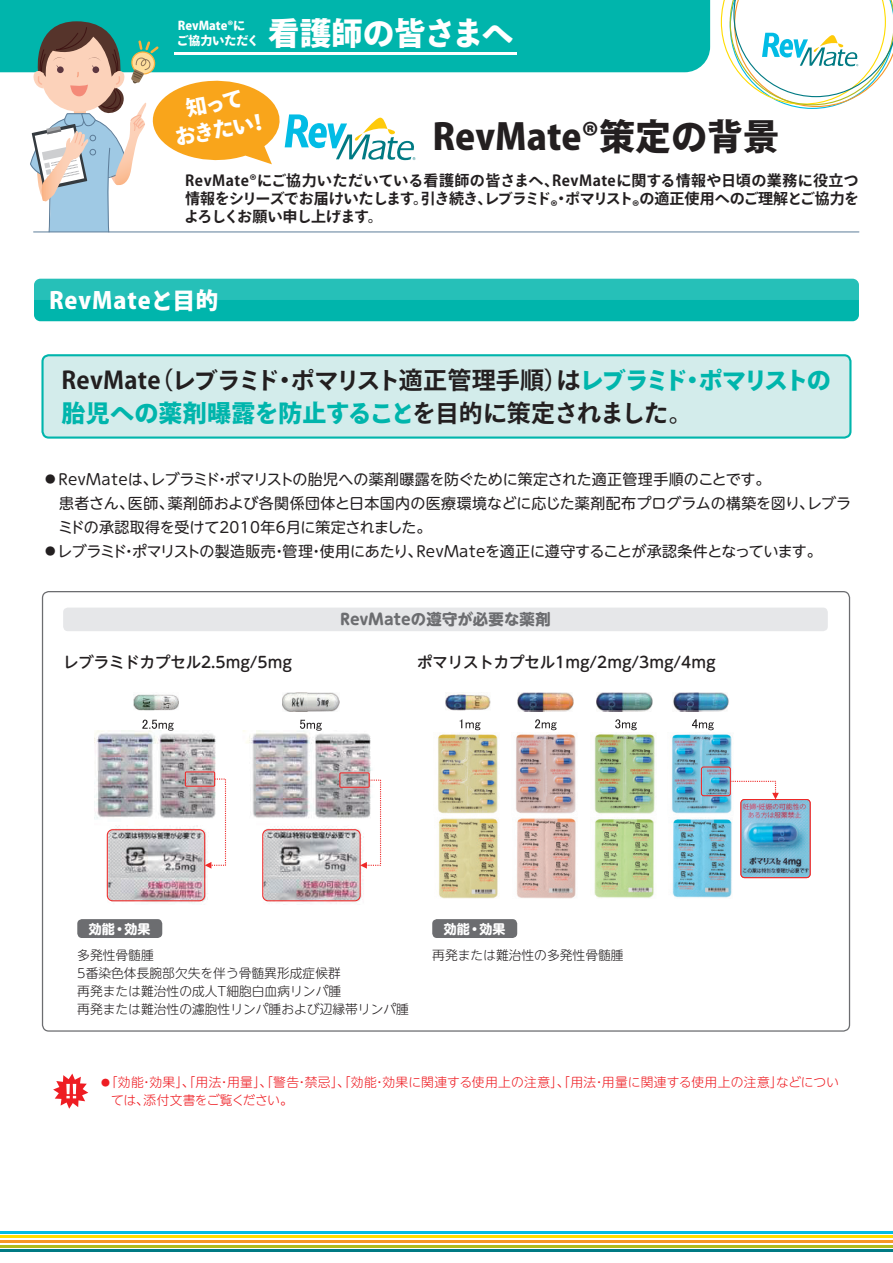
<style>
.page{position:relative;width:893px;height:1263px;background:#fff}
.page>*{position:absolute;margin:0;border:0;box-sizing:border-box;transform-origin:0 0}
.t1{font:800 36px "Ryo Gothic Plus N";color:#231f20}
.t2{font:800 31.5px "Ryo Gothic Plus N";color:#fff}
.t3{font:700 24px/33px "Ryo Gothic Plus N";letter-spacing:.01em;color:#231f20}
.t4{font:800 23.25px "Ryo Gothic Plus N";letter-spacing:.035em;color:#fff}
.t5{font:800 21px/27px "Ryo Gothic Plus N";color:#fff;text-align:center}
.t6{font:500 15.3px "UD Shin M Go Pr 6";color:#231f20}
.t7{font:700 15.3px "UD Shin M Go Pr 6";letter-spacing:.01em;color:#6c6d70}
.t8{font:15px/24px "UD Shin M Go Pr 6";color:#231f20}
.t9{font:700 15px/18px "Ryo Gothic Plus N";letter-spacing:.005em;color:#231f20}
.t10{font:700 15px "Ryo Gothic Plus N";letter-spacing:-.055em;color:#231f20}
.t11{font:700 13.05px "UD Shin M Go Pr 6";color:#fff}
.t12{font:300 12.75px/18.1px "UD Shin M Go Pr 6";color:#231f20}
.t13{font:300 12.75px/18px "UD Shin M Go Pr 6";letter-spacing:.02em;color:#ee1d23}
.t14{font:800 12px/15px "Ryo Gothic Plus N";color:#fff}
.s1{font-weight:800;color:#00b5ac}
.s2{font-size:10.5px}
.s3{font-size:8.85px}
</style>
<div class="page">
<hr style="left:0;top:1231px;width:893px;height:2px;background:#02bce5">
<hr style="left:0;top:1235px;width:893px;height:3px;background:#ffdc01">
<hr style="left:0;top:1240px;width:893px;height:3px;background:#f79727">
<hr style="left:0;top:1245px;width:893px;height:3px;background:#b0bb1d">
<hr style="left:0;top:1249px;width:893px;height:3px;background:#007a83">
<div style="left:0;top:0;width:710px;height:72px;background:#00b5ac"></div>
<svg style="left:721px;top:0;width:172px;height:109px"></svg>
<hr style="left:174px;top:52px;width:343px;height:3px;background:#fff">
<svg style="left:29px;top:21px;width:386px;height:212px"></svg>
<hr style="left:34px;top:231px;width:825px;height:1px;background:#5d7d99">
<div style="left:34px;top:279px;width:825px;height:42px;background:#00b5ac;border-radius:6px"></div>
<div style="left:43px;top:355px;width:807px;height:83px;background:#d3eceb;border-radius:6px"></div>
<div style="left:41px;top:354px;width:810px;height:85px;border:2px solid #00b5ac;border-radius:6px"></div>
<div style="left:34px;top:279px;width:825px;height:21px;background:#26c0b8"></div>
<svg style="left:53px;top:1073px;width:35px;height:36px"></svg>
<img style="left:94px;top:731px;width:278px;height:173px">
<img style="left:134px;top:694px;width:45px;height:17px">
<img style="left:282px;top:692px;width:57px;height:19px">
<svg style="left:142px;top:720px;width:32px;height:11px"></svg>
<svg style="left:300px;top:720px;width:22px;height:11px"></svg>
<div style="left:107px;top:829px;width:98px;height:72px;border:1px solid #ee2928;border-radius:5px"></div>
<div style="left:262px;top:829px;width:99px;height:72px;border:1px solid #ee2928;border-radius:5px"></div>
<div style="left:185px;top:771px;width:30px;height:16px;border:1px solid #ee2928"></div>
<svg style="left:205px;top:778px;width:21px;height:91px"></svg>
<div style="left:339px;top:772px;width:31px;height:16px;border:1px solid #ee2928"></div>
<svg style="left:360px;top:779px;width:21px;height:90px"></svg>
<img style="left:445px;top:694px;width:45px;height:17px">
<img style="left:517px;top:692px;width:57px;height:19px">
<img style="left:596px;top:692px;width:57px;height:19px">
<img style="left:673px;top:692px;width:56px;height:19px">
<img style="left:438px;top:730px;width:60px;height:84px">
<img style="left:516px;top:730px;width:60px;height:84px">
<img style="left:594px;top:730px;width:61px;height:84px">
<img style="left:672px;top:730px;width:63px;height:84px">
<svg style="left:460px;top:719px;width:21px;height:11px"></svg>
<svg style="left:535px;top:719px;width:22px;height:11px"></svg>
<svg style="left:615px;top:719px;width:22px;height:11px"></svg>
<svg style="left:692px;top:719px;width:22px;height:11px"></svg>
<img style="left:742px;top:801px;width:67px;height:75px">
<div style="left:740px;top:799px;width:71px;height:79px;border:1px solid #ee2928;border-radius:4px"></div>
<div style="left:701px;top:766px;width:30px;height:30px;border:1px solid #ee2928;border-radius:2px"></div>
<svg style="left:730px;top:781px;width:49px;height:18px"></svg>
<img style="left:438px;top:818px;width:60px;height:80px">
<img style="left:517px;top:818px;width:59px;height:80px">
<img style="left:594px;top:819px;width:60px;height:79px">
<img style="left:672px;top:819px;width:60px;height:79px">
<div style="left:77px;top:919px;width:85px;height:19px;background:#6c6d70;border-radius:5px"></div>
<div style="left:432px;top:919px;width:85px;height:19px;background:#6c6d70;border-radius:5px"></div>
<div style="left:63px;top:608px;width:765px;height:23px;background:#e6e7e9;border-radius:5px"></div>
<p class="t14" style="left:177px;top:19px;width:84px">RevMate®にご協力いただく</p>
<p class="t2" style="left:268px;top:13px;width:247px">看護師の皆さまへ</p>
<p class="t5" style="left:168px;top:99px;width:96px;rotate:-10deg">知って<br>おきたい！</p>
<p class="t1" style="left:433px;top:114px;width:348px">RevMate®策定の背景</p>
<p class="t9" style="left:185px;top:173px;width:675px">RevMate®にご協力いただいている看護師の皆さまへ、RevMateに関する情報や日頃の業務に役立つ情報をシリーズでお届けいたします。引き続き、レブラミド・ポマリストの適正使用へのご理解とご協力を</p>
<p class="t9" style="left:550px;top:198px;width:9px">®</p>
<p class="t9" style="left:632px;top:198px;width:9px">®</p>
<p class="t10" style="left:184px;top:207px;width:200px">よろしくお願い申し上げます。</p>
<p class="t4" style="left:49px;top:285px;width:171px">RevMateと目的</p>
<p class="t3" style="left:62px;top:365px;width:771px">RevMate（レブラミド・ポマリスト適正管理手順）は<span class="s1">レブラミド・ポマリストの胎児への薬剤曝露を防止すること</span>を目的に策定されました。</p>
<p class="t8" style="left:58px;top:466px;width:795px;text-indent:-13px"><span class="s2">●</span> RevMateは、レブラミド・ポマリストの胎児への薬剤曝露を防ぐために策定された適正管理手順のことです。<br>患者さん、医師、薬剤師および各関係団体と日本国内の医療環境などに応じた薬剤配布プログラムの構築を図り、レブラミドの承認取得を受けて2010年6月に策定されました。</p>
<p class="t8" style="left:45px;top:538px;width:778px"><span class="s2">●</span> レブラミド・ポマリストの製造販売・管理・使用にあたり、RevMateを適正に遵守することが承認条件となっています。</p>
<p class="t7" style="left:340px;top:606px;width:212px">RevMateの遵守が必要な薬剤</p>
<p class="t6" style="left:63px;top:650px;width:230px">レブラミドカプセル2.5mg/5mg</p>
<p class="t6" style="left:417px;top:650px;width:300px">ポマリストカプセル1mg/2mg/3mg/4mg</p>
<p class="t11" style="left:89px;top:917px;width:63px">効能・効果</p>
<p class="t12" style="left:77px;top:945px;width:333px">多発性骨髄腫<br>5番染色体長腕部欠失を伴う骨髄異形成症候群<br>再発または難治性の成人T細胞白血病リンパ腫<br>再発または難治性の濾胞性リンパ腫および辺縁帯リンパ腫</p>
<p class="t11" style="left:444px;top:917px;width:63px">効能・効果</p>
<p class="t12" style="left:432px;top:945px;width:193px">再発または難治性の多発性骨髄腫</p>
<p class="t13" style="left:111px;top:1073px;width:729px;text-indent:-10px"><span class="s3">●</span>「効能・効果」、「用法・用量」、「警告・禁忌」、「効能・効果に関連する使用上の注意」、「用法・用量に関連する使用上の注意」などについては、添付文書をご覧ください。</p>
</div>
